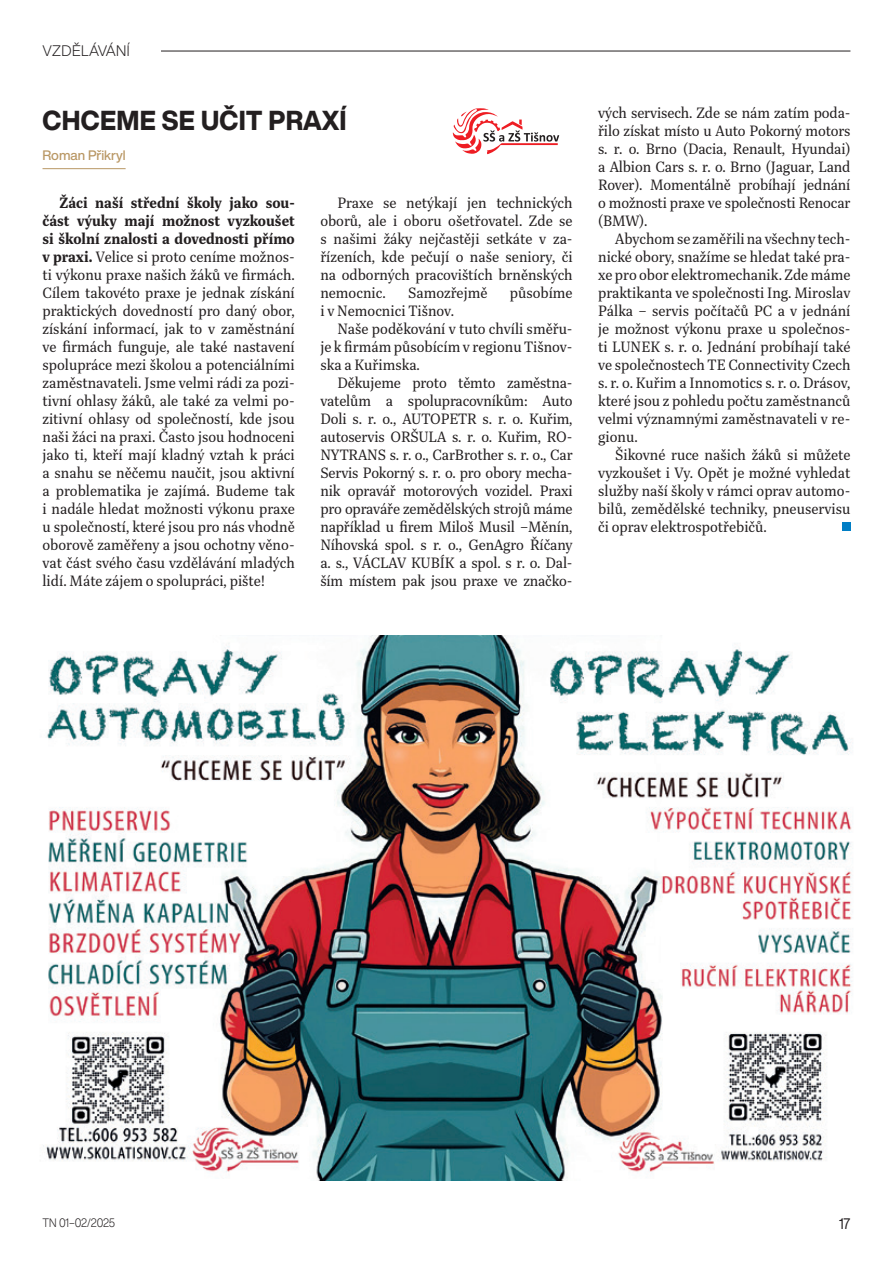
<style>
.page{position:relative;width:893px;height:1263px;background:#fff}
.page>*{position:absolute;margin:0;border:0;box-sizing:border-box;transform-origin:0 0}
.nadpis1{font:800 27px "Helvetica Now Display";letter-spacing:.01em;color:#231f20;scale:.95 1}
.text_normal_TN{font:15.45px/18px "Quinn Text";color:#231f20;text-align:justify;scale:.92 1}
.rubrika_hlavička_levá{font:300 15px "Helvetica Now Display";letter-spacing:.025em;color:#231f20}
.t1{font:15px "Helvetica Now Display";color:#231f20;scale:.92 1}
.autor_textu{font:500 13.5px "Helvetica Now Display";color:#b99764}
.t2{font:300 12px "Helvetica Now Display";letter-spacing:-.025em;color:#231f20;scale:.92 1}
.s1{font-weight:700}
</style>
<div class="page">
<hr style="left:43px;top:51px;width:807px;height:1px;background:#231f20">
<div style="left:43px;top:43px;width:118px;height:18px;background:#fff"></div>
<svg style="left:453px;top:108px;width:106px;height:46px"></svg>
<hr style="left:43px;top:168px;width:83px;height:1px;background:#b99764">
<img style="left:43px;top:636px;width:810px;height:544px">
<div style="left:842px;top:522px;width:8px;height:8px;background:#007ec5"></div>
<p class="rubrika_hlavička_levá" style="left:43px;top:40px;width:89px">VZDĚLÁVÁNÍ</p>
<p class="nadpis1" style="left:43px;top:102px;width:322px">CHCEME SE UČIT PRAXÍ</p>
<p class="autor_textu" style="left:43px;top:146px;width:85px">Roman Přikryl</p>
<p class="text_normal_TN" style="left:43px;top:193px;width:276px;text-indent:17px"><span class="s1">Žáci naší střední školy jako sou&shy;část výuky mají možnost vyzkoušet si školní znalosti a dovednosti přímo v praxi.</span> Velice si proto ceníme možnos&shy;ti výkonu praxe našich žáků ve firmách.<br>Cílem takovéto praxe je jednak získání praktických dovedností pro daný obor, získání informací, jak to v zaměstnání ve firmách funguje, ale také nastavení spolupráce mezi školou a potenciálními zaměstnavateli. Jsme velmi rádi za pozi&shy;tivní ohlasy žáků, ale také za velmi po&shy;zitivní ohlasy od společností, kde jsou naši žáci na praxi. Často jsou hodnoceni jako ti, kteří mají kladný vztah k práci a snahu se něčemu naučit, jsou aktivní a problematika je zajímá. Budeme tak i nadále hledat možnosti výkonu praxe u společností, které jsou pro nás vhodně oborově zaměřeny a jsou ochotny věno&shy;vat část svého času vzdělávání mladých lidí. Máte zájem o spolupráci, pište!</p>
<p class="text_normal_TN" style="left:320px;top:193px;width:276px;text-indent:17px">Praxe se netýkají jen technických oborů, ale i oboru ošetřovatel. Zde se s našimi žáky nejčastěji setkáte v za&shy;řízeních, kde pečují o naše seniory, či na odborných pracovištích brněnských nemocnic.</p>
<p class="text_normal_TN" style="left:408px;top:283px;width:88px">Samozřejmě</p>
<p class="text_normal_TN" style="left:510px;top:283px;width:70px">působíme</p>
<p class="text_normal_TN" style="left:320px;top:301px;width:147px">i v Nemocnici Tišnov.</p>
<p class="text_normal_TN" style="left:320px;top:319px;width:276px;text-indent:17px">Naše poděkování v tuto chvíli směřu&shy;je k firmám působícím v regionu Tišnov&shy;ska a Kuřimska.</p>
<p class="text_normal_TN" style="left:320px;top:373px;width:276px;text-indent:17px">Děkujeme proto těmto zaměstna&shy;vatelům a spolupracovníkům: Auto Doli s. r. o., AUTOPETR s. r. o. Kuřim, autoservis ORŠULA s. r. o. Kuřim, RO-NYTRANS s. r. o., CarBrother s. r. o., Car Servis Pokorný s. r. o. pro obory mecha&shy;nik opravář motorových vozidel. Praxi pro opraváře zemědělských strojů máme například u firem Miloš Musil –Měnín, Níhovská spol. s r. o., GenAgro Říčany a. s., VÁCLAV KUBÍK a spol. s r. o. Dal&shy;ším místem pak jsou praxe ve značko-</p>
<p class="text_normal_TN" style="left:598px;top:104px;width:276px">vých servisech. Zde se nám zatím poda&shy;řilo získat místo u Auto Pokorný motors s. r. o. Brno (Dacia, Renault, Hyundai) a Albion Cars s. r. o. Brno (Jaguar, Land Rover). Momentálně probíhají jednání o možnosti praxe ve společnosti Renocar (BMW).</p>
<p class="text_normal_TN" style="left:598px;top:230px;width:276px;text-indent:17px">Abychom se zaměřili na všechny tech&shy;nické obory, snažíme se hledat také pra&shy;xe pro obor elektromechanik. Zde máme praktikanta ve společnosti Ing. Miroslav Pálka – servis počítačů PC a v jednání je možnost výkonu praxe u společnos&shy;ti LUNEK s. r. o. Jednání probíhají také ve společnostech TE Connectivity Czech s. r. o. Kuřim a Innomotics s. r. o. Drásov, které jsou z pohledu počtu zaměstnanců velmi významnými zaměstnavateli v re&shy;gionu.</p>
<p class="text_normal_TN" style="left:598px;top:446px;width:276px;text-indent:17px">Šikovné ruce našich žáků si můžete vyzkoušet i Vy. Opět je možné vyhledat služby naší školy v rámci oprav automo&shy;bilů, zemědělské techniky, pneuservisu či oprav elektrospotřebičů.</p>
<p class="t2" style="left:43px;top:1214px;width:80px">TN 01–02/2025</p>
<p class="t1" style="left:839px;top:1214px;width:14px">17</p>
</div>
